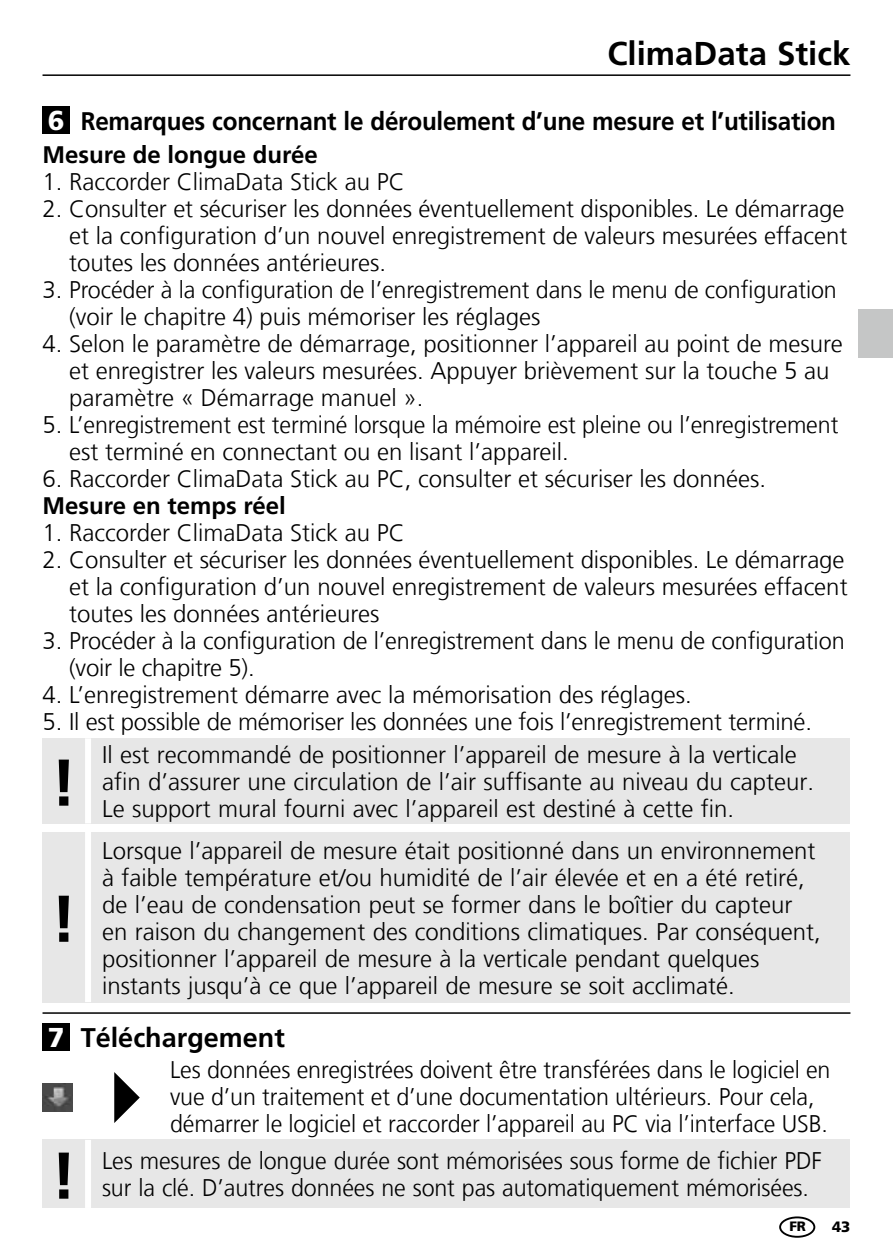
<style>
.page{position:relative;width:893px;height:1259px;background:#fff}
.page>*{position:absolute;margin:0;border:0;box-sizing:border-box;transform-origin:0 0}
.t1{font:700 66px "Frutiger LT Com";color:#000}
.t2{font:700 33px "Frutiger LT Com";color:#000}
.t3{font:900 27.3px "Frutiger LT Com";color:#fff}
.t4{font:700 27px "Frutiger LT Com";color:#000}
.t5{font:700 25.5px "Frutiger LT Com";letter-spacing:-.01em;color:#000;scale:.95 1}
.t6{font:300 24px/27px "Frutiger LT Com";color:#000}
.t7{font:700 24px "Frutiger LT Com";color:#000}
.t8{font:900 15px "Frutiger LT Com";color:#000}
.t9{font:900 13.5px "Frutiger LT Com";color:#000}
</style>
<div class="page">
<hr style="left:43px;top:74px;width:807px;height:2px;background:#000">
<div style="left:43px;top:106px;width:27px;height:28px;background:#000"></div>
<div style="left:43px;top:1023px;width:27px;height:27px;background:#000"></div>
<svg style="left:114px;top:1072px;width:26px;height:51px"></svg>
<hr style="left:43px;top:1012px;width:807px;height:1px;background:#000">
<img style="left:43px;top:1083px;width:29px;height:28px">
<div style="left:43px;top:1140px;width:807px;height:68px;background:#e7e7e7"></div>
<div style="left:85px;top:1140px;width:6px;height:68px;background:#fff"></div>
<div style="left:43px;top:832px;width:807px;height:170px;background:#e7e7e7"></div>
<div style="left:85px;top:832px;width:6px;height:170px;background:#fff"></div>
<div style="left:43px;top:738px;width:807px;height:85px;background:#e7e7e7"></div>
<div style="left:85px;top:738px;width:6px;height:85px;background:#fff"></div>
<div style="left:779px;top:1216px;width:36px;height:21px;border:2px solid #000;border-radius:50%"></div>
<div style="left:859px;top:309px;width:34px;height:49px;background:#c5c6c6"></div>
<p class="t3" style="left:48px;top:104px;width:18px">6</p>
<h2 class="t2" style="left:607px;top:34px;width:245px">ClimaData Stick</h2>
<p class="t5" style="left:81px;top:106px;width:796px">Remarques concernant le déroulement d’une mesure et l’utilisation</p>
<p class="t7" style="left:43px;top:140px;width:277px">Mesure de longue durée</p>
<p class="t6" style="left:43px;top:168px;width:364px">1. Raccorder ClimaData Stick au PC</p>
<p class="t6" style="left:69px;top:195px;width:780px;text-indent:-27px">2. Consulter et sécuriser les données éventuellement disponibles. Le démarrage et la configuration d’un nouvel enregistrement de valeurs mesurées effacent toutes les données antérieures.</p>
<p class="t6" style="left:69px;top:276px;width:769px;text-indent:-27px">3. Procéder à la configuration de l’enregistrement dans le menu de configuration (voir le chapitre 4) puis mémoriser les réglages</p>
<p class="t6" style="left:69px;top:330px;width:775px;text-indent:-27px">4. Selon le paramètre de démarrage, positionner l’appareil au point de mesure et enregistrer les valeurs mesurées. Appuyer brièvement sur la touche 5 au paramètre « Démarrage manuel ».</p>
<p class="t6" style="left:69px;top:411px;width:771px;text-indent:-27px">5. L’enregistrement est terminé lorsque la mémoire est pleine ou l’enregistrement est terminé en connectant ou en lisant l’appareil.</p>
<p class="t6" style="left:43px;top:465px;width:725px">6. Raccorder ClimaData Stick au PC, consulter et sécuriser les données.</p>
<p class="t7" style="left:43px;top:491px;width:245px">Mesure en temps réel</p>
<p class="t6" style="left:43px;top:519px;width:364px">1. Raccorder ClimaData Stick au PC</p>
<p class="t6" style="left:69px;top:546px;width:780px;text-indent:-27px">2. Consulter et sécuriser les données éventuellement disponibles. Le démarrage et la configuration d’un nouvel enregistrement de valeurs mesurées effacent toutes les données antérieures</p>
<p class="t6" style="left:69px;top:627px;width:777px;text-indent:-27px">3. Procéder à la configuration de l’enregistrement dans le menu de configuration (voir le chapitre 5).</p>
<p class="t6" style="left:43px;top:681px;width:651px">4. L’enregistrement démarre avec la mémorisation des réglages.</p>
<p class="t6" style="left:43px;top:708px;width:771px">5. Il est possible de mémoriser les données une fois l’enregistrement terminé.</p>
<h1 class="t1" style="left:51px;top:744px;width:27px">!</h1>
<h1 class="t1" style="left:51px;top:880px;width:27px">!</h1>
<p class="t3" style="left:48px;top:1021px;width:18px">7</p>
<h1 class="t1" style="left:51px;top:1137px;width:27px">!</h1>
<p class="t6" style="left:102px;top:741px;width:714px">Il est recommandé de positionner l’appareil de mesure à la verticale afin d’assurer une circulation de l’air suffisante au niveau du capteur.</p>
<p class="t6" style="left:102px;top:795px;width:634px">Le support mural fourni avec l’appareil est destiné à cette fin.</p>
<p class="t6" style="left:102px;top:837px;width:720px">Lorsque l’appareil de mesure était positionné dans un environnement à faible température et/ou humidité de l’air élevée et en a été retiré, de l’eau de condensation peut se former dans le boîtier du capteur en raison du changement des conditions climatiques. Par conséquent, positionner l’appareil de mesure à la verticale pendant quelques instants jusqu’à ce que l’appareil de mesure se soit acclimaté.</p>
<p class="t4" style="left:81px;top:1022px;width:206px">Téléchargement</p>
<p class="t6" style="left:170px;top:1056px;width:662px">Les données enregistrées doivent être transférées dans le logiciel en vue d’un traitement et d’une documentation ultérieurs. Pour cela, démarrer le logiciel et raccorder l’appareil au PC via l’interface USB.</p>
<p class="t6" style="left:102px;top:1147px;width:721px">Les mesures de longue durée sont mémorisées sous forme de fichier PDF</p>
<p class="t6" style="left:102px;top:1174px;width:708px">sur la clé. D’autres données ne sont pas automatiquement mémorisées.</p>
<p class="t9" style="left:789px;top:1218px;width:18px">FR</p>
<p class="t8" style="left:832px;top:1217px;width:20px">43</p>
</div>
